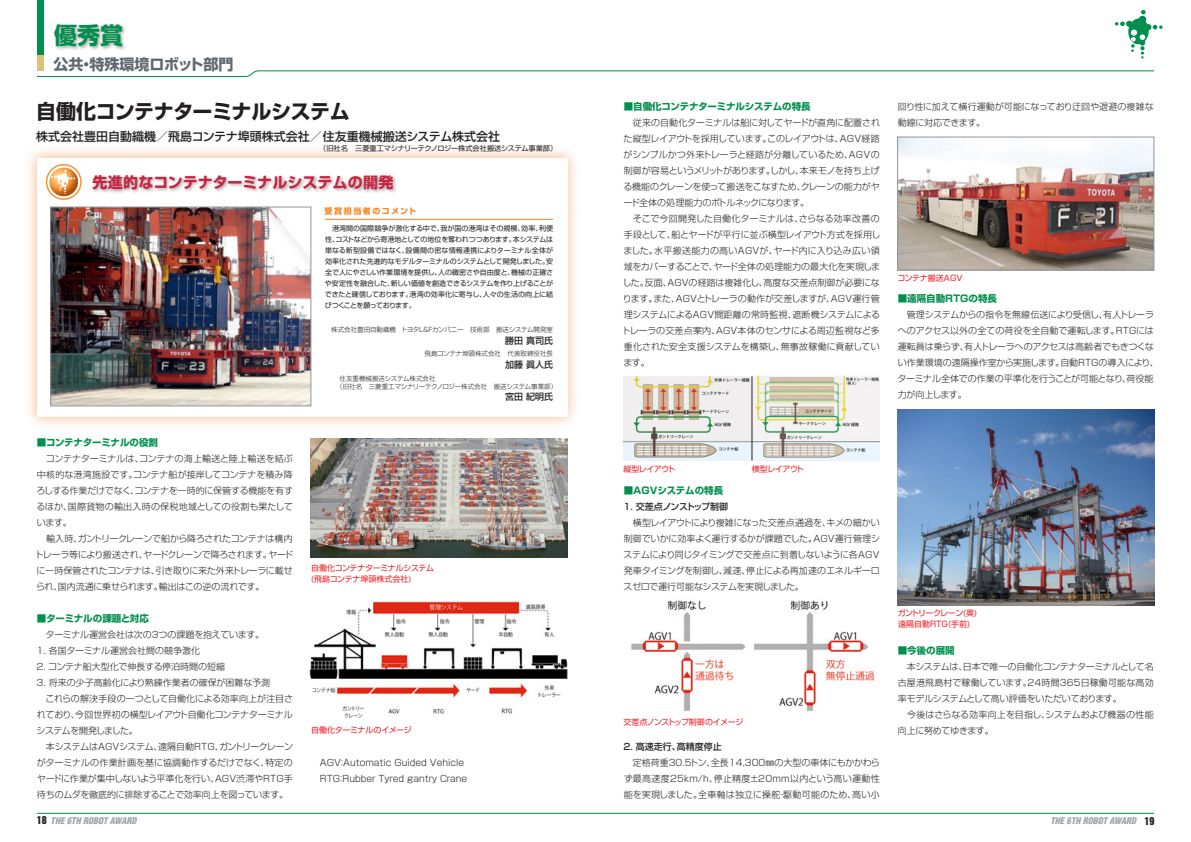
<style>
.page{position:relative;width:1191px;height:842px;background:#fff}
.page>*{position:absolute;margin:0;border:0;box-sizing:border-box;transform-origin:0 0}
.t1{font:700 23px "Shin Go Pr 6 N";color:#008f4d}
.t2{font:700 20px "Shin Go Pr 6 N";letter-spacing:-.025em;color:#231f20}
.t3{font:700 15px "Shin Go Pr 6 N";color:#c8233f}
.t4{font:700 15px "Shin Go Pr 6 N";color:#5f696f}
.t5{font:500 12px "Shin Go Pr 6 N";color:#231f20}
.t6{font:700 9.5px "Shin Go Pr 6 N";color:#008f4d}
.t7{font:700 9.5px "Shin Go Pr 6 N";letter-spacing:-.02em;color:#008f4d}
.t8{font:300 9px/16px "Shin Go Pr 6 N";letter-spacing:-.01em;color:#231f20}
.t9{font:italic 900 condensed 9px "Helvetica";color:#9da5ab}
.t10{font:500 9px "Shin Go Pr 6 N";color:#231f20}
.t11{font:8px/11px "Shin Go Pr 6 N";letter-spacing:-.04em;color:#ee1d23}
.t12{font:8px "Shin Go Pr 6 N";letter-spacing:-.06em;color:#ee1d23}
.t13{font:700 8px "Shin Go Pr 6 N";letter-spacing:.2em;color:#f58220}
.t14{font:8px "Shin Go Pr 6 N";letter-spacing:-.005em;color:#ee1d23}
.t15{font:7.2px "Shin Go Pr 6 N";letter-spacing:-.025em;color:#231f20}
.t16{font:7px/11px "Shin Go Pr 6 N";letter-spacing:-.025em;color:#231f20;text-align:justify}
.t17{font:300 6.5px/8px "Shin Go Pr 6 N";color:#231f20}
.s1{font-weight:500}
.s2{font-family:"Helvetica Inserat";font-weight:400;font-style:normal;font-stretch:normal;font-size:10px;color:#231f20}
</style>
<div class="page">
<img style="left:311px;top:438px;width:256px;height:119px">
<img style="left:623px;top:376px;width:256px;height:85px">
<img style="left:309px;top:601px;width:259px;height:117px">
<hr style="left:752px;top:376px;width:1px;height:84px;background:#231f20">
<img style="left:631px;top:600px;width:245px;height:111px">
<img style="left:899px;top:139px;width:253px;height:129px">
<div style="left:897px;top:137px;width:257px;height:133px;border:1px solid #939598"></div>
<img style="left:897px;top:409px;width:257px;height:196px">
<hr style="left:37px;top:813px;width:1117px;height:1px;background:#008f4d">
<div style="left:37px;top:0;width:6px;height:71px;background:#008f4d"></div>
<div style="left:37px;top:56px;width:6px;height:15px;background:#dbc27c"></div>
<svg style="left:1115px;top:10px;width:47px;height:49px"></svg>
<svg style="left:36px;top:70px;width:1118px;height:7px"></svg>
<img style="left:92px;top:175px;width:304px;height:18px">
<svg style="left:49px;top:168px;width:29px;height:28px"></svg>
<svg style="left:51px;top:170px;width:24px;height:24px"></svg>
<div style="left:46px;top:164px;width:36px;height:36px;border:2px solid #f79332;border-radius:50%"></div>
<img style="left:53px;top:209px;width:256px;height:195px">
<div style="left:51px;top:207px;width:260px;height:199px;border:1px solid #939598"></div>
<img style="left:54px;top:23px;width:71px;height:27px">
<hr style="left:325px;top:219px;width:228px;height:1px;background:#f58220">
<p class="t1" style="left:54px;top:17px;width:71px">優秀賞</p>
<p class="t4" style="left:53px;top:52px;width:181px">公共・特殊環境ロボット部門</p>
<p class="t2" style="left:36px;top:96px;width:315px">自働化コンテナターミナルシステム</p>
<p class="t5" style="left:36px;top:127px;width:465px">株式会社豊田自動織機／飛島コンテナ埠頭株式会社／住友重機械搬送システム株式会社</p>
<p class="t15" style="left:319px;top:142px;width:240px">（旧社名　三菱重工マシナリーテクノロジー株式会社搬送システム事業部）</p>
<p class="t3" style="left:93px;top:170px;width:302px">先進的なコンテナターミナルシステムの開発</p>
<p class="t13" style="left:324px;top:204px;width:93px">受賞担当者のコメント</p>
<p class="t16" style="left:325px;top:223px;width:230px">　港湾間の国際競争が激化する中で、我が国の港湾はその規模、効率、利便性、コストなどから寄港地としての地位を奪われつつあります。本システムは単なる新型設備ではなく、設備間の密な情報連携によりターミナル全体が効率化された先進的なモデルターミナルのシステムとして開発しました。安全で人にやさしい作業環境を提供し、人の緻密さや自由度と、機械の正確さや安定性を融合した、新しい価値を創造できるシステムを作り上げることができたと確信しております。港湾の効率化に寄与し、人々の生活の向上に結びつくことを願っております。</p>
<p class="t7" style="left:37px;top:435px;width:123px">■コンテナターミナルの役割</p>
<p class="t8" style="left:35px;top:450px;width:260px">　コンテナターミナルは、コンテナの海上輸送と陸上輸送を結ぶ中核的な港湾施設です。コンテナ船が接岸してコンテナを積み降ろしする作業だけでなく、コンテナを一時的に保管する機能を有するほか、国際貨物の輸出入時の保税地域としての役割も果たしています。<br>　輸入時、ガントリークレーンで船から降ろされたコンテナは構内トレーラ等により搬送され、ヤードクレーンで降ろされます。ヤードに一時保管されたコンテナは、引き取りに来た外来トレーラに載せられ、国内流通に乗せられます。輸出はこの逆の流れです。</p>
<p class="t6" style="left:37px;top:611px;width:114px">■ターミナルの課題と対応</p>
<p class="t8" style="left:37px;top:626px;width:229px">　ターミナル運営会社は次の3つの課題を抱えています。</p>
<p class="t8" style="left:36px;top:642px;width:166px">１. 各国ターミナル運営会社間の競争激化</p>
<p class="t8" style="left:36px;top:658px;width:191px">２. コンテナ船大型化で伸長する停泊時間の短縮</p>
<p class="t8" style="left:36px;top:674px;width:259px">３. 将来の少子高齢化により熟練作業者の確保が困難な予測<br>　これらの解決手段の一つとして自働化による効率向上が注目されており、今回世界初の横型レイアウト自働化コンテナターミナルシステムを開発しました。<br>　本システムはAGVシステム、遠隔自動RTG、ガントリークレーンがターミナルの作業計画を基に協調動作するだけでなく、特定のヤードに作業が集中しないよう平準化を行い、AGV渋滞やRTG手待ちのムダを徹底的に排除することで効率向上を図っています。</p>
<p class="t17" style="left:331px;top:325px;width:223px">株式会社豊田自動織機　トヨタL&amp;Fカンパニー　技術部　搬送システム開発室</p>
<p class="t10" style="left:505px;top:334px;width:49px">勝田 真司氏</p>
<p class="t17" style="left:424px;top:349px;width:130px">飛島コンテナ埠頭株式会社　代表取締役社長</p>
<p class="t10" style="left:505px;top:358px;width:49px">加藤 眞人氏</p>
<p class="t10" style="left:505px;top:390px;width:49px">宮田 紀明氏</p>
<p class="t17" style="left:336px;top:373px;width:222px;text-indent:3px">住友重機械搬送システム株式会社<br>（旧社名　三菱重工マシナリーテクノロジー株式会社　搬送システム事業部）</p>
<p class="t11" style="left:311px;top:561px;width:124px">自働化コンテナターミナルシステム(飛島コンテナ埠頭株式会社)</p>
<p class="t11" style="left:311px;top:724px;width:102px">自働化ターミナルのイメージ</p>
<p class="t8" style="left:311px;top:754px;width:158px">　AGV：Automatic Guided Vehicle　RTG：Rubber Tyred gantry Crane</p>
<p class="t7" style="left:624px;top:99px;width:188px">■自働化コンテナターミナルシステムの特長</p>
<p class="t8" style="left:622px;top:114px;width:260px">　従来の自動化ターミナルは船に対してヤードが直角に配置された縦型レイアウトを採用しています。このレイアウトは、AGV経路がシンプルかつ外来トレーラと経路が分離しているため、AGVの制御が容易というメリットがあります。しかし、本来モノを持ち上げる機能のクレーンを使って搬送をこなすため、クレーンの能力がヤード全体の処理能力のボトルネックになります。<br>　そこで今回開発した自働化ターミナルは、さらなる効率改善の手段として、船とヤードが平行に並ぶ横型レイアウト方式を採用しました。水平搬送能力の高いAGVが、ヤード内に入り込み広い領域をカバーすることで、ヤード全体の処理能力の最大化を実現しました。反面、AGVの経路は複雑化し、高度な交差点制御が必要になります。また、AGVとトレーラの動作が交差しますが、AGV運行管理システムによるAGV間距離の常時監視、遮断機システムによるトレーラの交差点案内、AGV本体のセンサによる周辺監視など多重化された安全支援システムを構築し、無事故稼働に貢献しています。</p>
<p class="t8" style="left:897px;top:98px;width:257px">回り性に加えて横行運動が可能になっており迂回や退避の複雑な動線に対応できます。</p>
<p class="t14" style="left:897px;top:271px;width:67px">コンテナ搬送AGV</p>
<p class="t6" style="left:897px;top:291px;width:101px">■遠隔自動RTGの特長</p>
<p class="t8" style="left:897px;top:306px;width:263px">　管理システムからの指令を無線伝送により受信し、有人トレーラへのアクセス以外の全ての荷役を全自動で運転します。RTGには運転員は乗らず、有人トレーラへのアクセスは高齢者でもきつくない作業環境の遠隔操作室から実施します。自動RTGの導入により、ターミナル全体での作業の平準化を行うことが可能となり、荷役能力が向上します。</p>
<p class="t12" style="left:623px;top:462px;width:54px">縦型レイアウト</p>
<p class="t12" style="left:752px;top:462px;width:54px">横型レイアウト</p>
<p class="t6" style="left:624px;top:483px;width:101px">■AGVシステムの特長</p>
<p class="t8" style="left:622px;top:498px;width:259px"><span class="s1">１. 交差点ノンストップ制御<br></span>　横型レイアウトにより複雑になった交差点通過を、キメの細かい制御でいかに効率よく運行するかが課題でした。AGV運行管理システムにより同じタイミングで交差点に到着しないように各AGV発車タイミングを制御し、減速、停止による再加速のエネルギーロスゼロで運行可能なシステムを実現しました。</p>
<p class="t12" style="left:623px;top:715px;width:121px">交差点ノンストップ制御のイメージ</p>
<p class="t8" style="left:622px;top:738px;width:259px"><span class="s1">２. 高速走行、高精度停止<br></span>　定格荷重30.5トン、全長14,300㎜の大型の車体にもかかわらず最高速度25km/h、停止精度±20mm以内という高い運動性能を実現しました。全車軸は独立に操舵・駆動可能のため、高い小</p>
<p class="t11" style="left:898px;top:607px;width:81px">ガントリークレーン(奥)遠隔自動RTG(手前)</p>
<p class="t6" style="left:897px;top:643px;width:58px">■今後の展開</p>
<p class="t8" style="left:897px;top:658px;width:257px">　本システムは、日本で唯一の自働化コンテナターミナルとして名古屋港飛島村で稼働しています。24時間365日稼働可能な高効率モデルシステムとして高い評価をいただいております。<br>　今後はさらなる効率向上を目指し、システムおよび機器の性能向上に努めてゆきます。</p>
<p class="t9" style="left:37px;top:815px;width:101px"><span class="s2">18</span> THE 6TH ROBOT AWARD</p>
<p class="t9" style="left:1050px;top:815px;width:106px">THE 6TH ROBOT AWARD <span class="s2">19</span></p>
</div>
